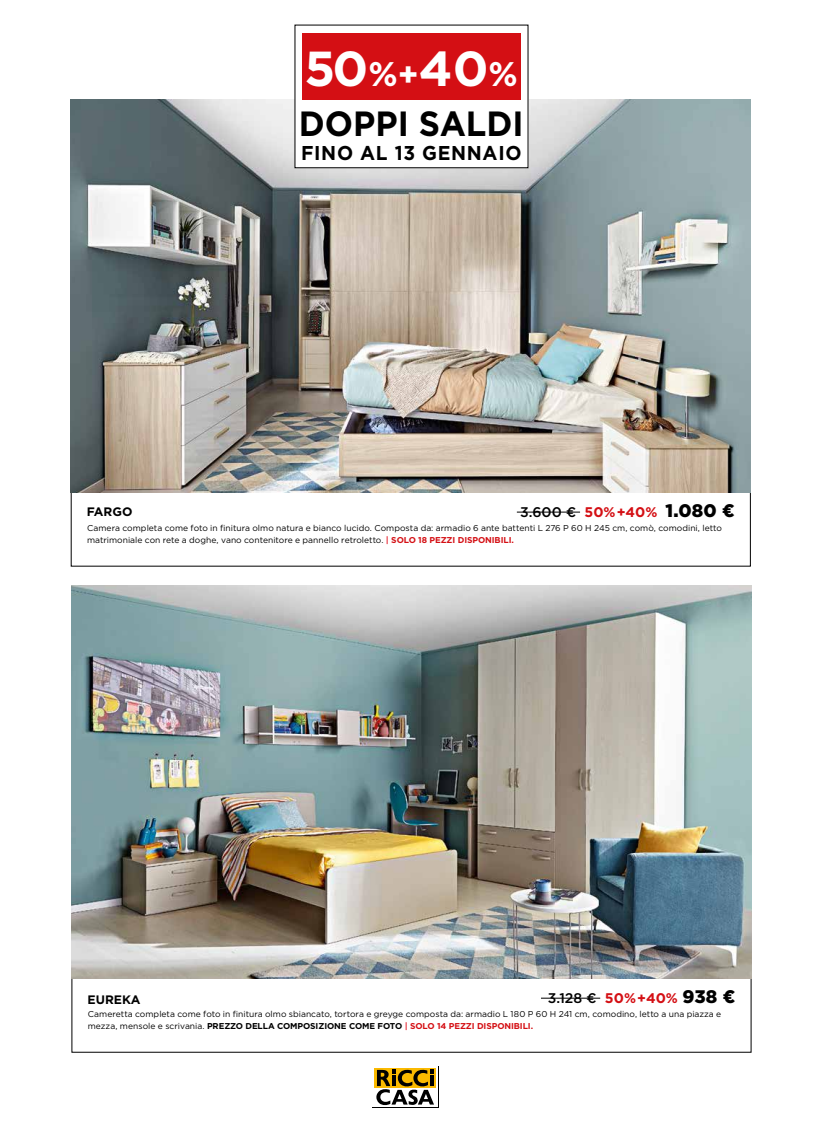
<style>
.page{position:relative;width:823px;height:1134px;background:#fff}
.page>*{position:absolute;margin:0;border:0;box-sizing:border-box;transform-origin:0 0}
.t1{font:700 49.1px "Gotham";color:#fff}
.t2{font:700 35px "Gotham";color:#000;scale:.95 1}
.t3{font:700 20px "Gotham";letter-spacing:.035em;color:#000;scale:.95 1}
.t4{font:700 14px "Gotham";color:#d40f14}
.t5{font:700 12.3px "Gotham";color:#000}
.t6{font:8.5px/12px "Gotham";letter-spacing:.005em;color:#000}
.s1{font-size:34.1px}
.s2{font-size:32.7px}
.s3{font-weight:500;color:#000}
.s4{font-weight:900;font-size:18.2px;color:#000}
.s5{font-weight:700;color:#e72f3b}
.s6{font-weight:700;color:#d40f14}
.s7{font-weight:700}
</style>
<div class="page">
<hr style="left:516px;top:512px;width:63px;height:1px;background:#000">
<img style="left:71px;top:99px;width:679px;height:393px">
<hr style="left:540px;top:998px;width:60px;height:1px;background:#000">
<img style="left:72px;top:585px;width:678px;height:393px">
<div style="left:295px;top:25px;width:232px;height:143px;background:#fff"></div>
<div style="left:302px;top:33px;width:218px;height:66px;background:#d40f14"></div>
<div style="left:374px;top:1068px;width:62px;height:19px;background:#fbba00"></div>
<svg style="left:376px;top:1069px;width:58px;height:37px"></svg>
<h1 class="t1" style="left:304px;top:36px;width:215px">50<span class="s1">%</span><span class="s2">+</span>40<span class="s1">%</span></h1>
<h2 class="t2" style="left:299px;top:100px;width:238px">DOPPI SALDI</h2>
<h3 class="t3" style="left:301px;top:140px;width:233px">FINO AL 13 GENNAIO</h3>
<h3 class="t4" style="left:519px;top:502px;width:216px"><span class="s3">3.600 €</span> 50%+40% <span class="s4">1.080 €</span></h3>
<h3 class="t5" style="left:87px;top:504px;width:47px">FARGO</h3>
<p class="t6" style="left:87px;top:521px;width:636px">Camera completa come foto in finitura olmo natura e bianco lucido. Composta da: armadio 6 ante battenti L 276 P 60 H 245 cm, comò, comodini, letto matrimoniale con rete a doghe, vano contenitore e pannello retroletto. <span class="s5">|</span> <span class="s6">SOLO 18 PEZZI DISPONIBILI.</span></p>
<h3 class="t4" style="left:547px;top:988px;width:189px"><span class="s3">3.128 €</span> 50%+40% <span class="s4">938 €</span></h3>
<h3 class="t5" style="left:87px;top:991px;width:54px">EUREKA</h3>
<p class="t6" style="left:88px;top:1007px;width:634px">Cameretta completa come foto in finitura olmo sbiancato, tortora e greyge composta da: armadio L 180 P 60 H 241 cm, comodino, letto a una piazza e mezza, mensole e scrivania. <span class="s7">PREZZO DELLA COMPOSIZIONE COME FOTO</span> <span class="s5">|</span> <span class="s6">SOLO 14 PEZZI DISPONIBILI.</span></p>
</div>
